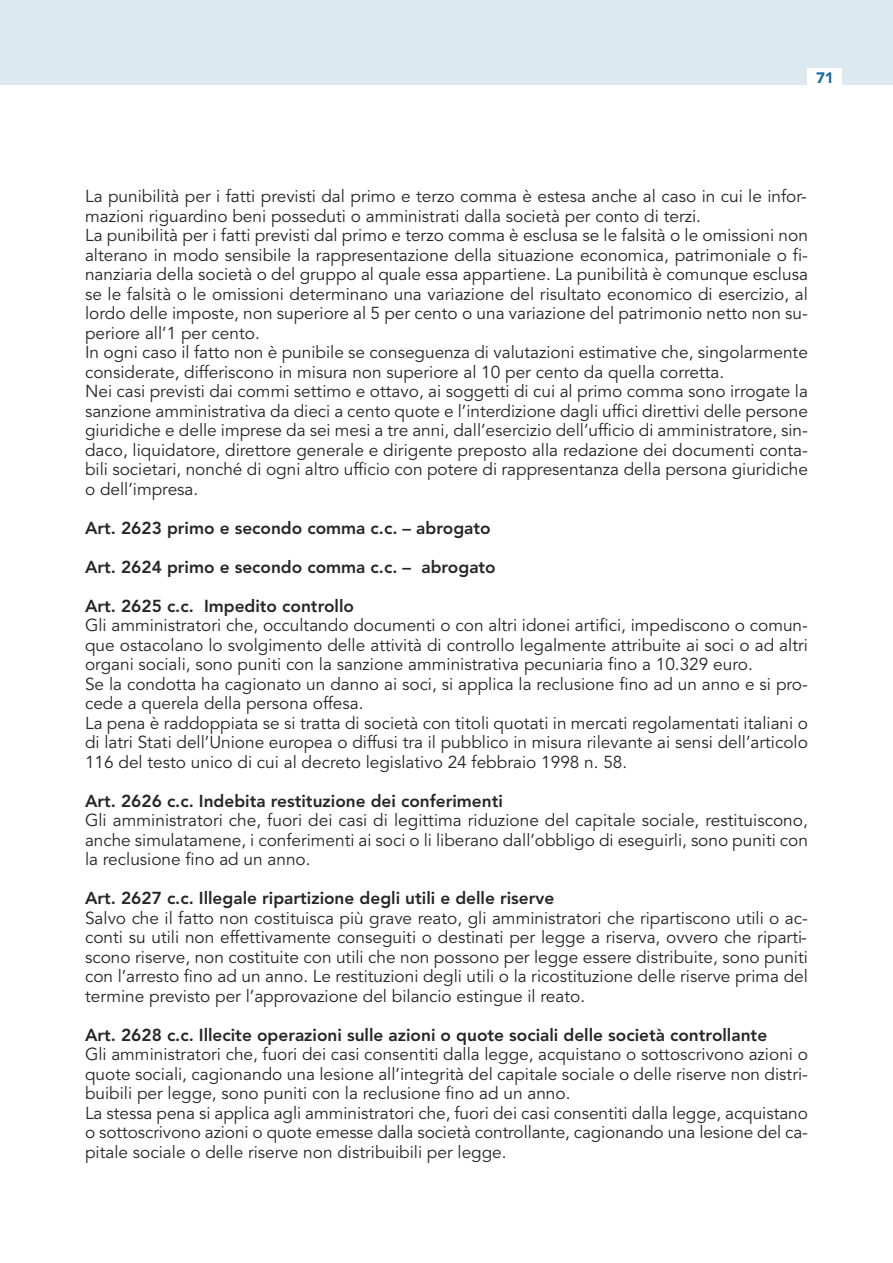
<style>
.page{position:relative;width:893px;height:1263px;background:#fff}
.page>*{position:absolute;margin:0;border:0;box-sizing:border-box;transform-origin:0 0}
.t1{font:17.25px/19.5px "Avenir";color:#272627}
.t2{font:800 17.25px "Avenir";color:#272627}
.t3{font:900 15px "Avenir";color:#1769a4}
</style>
<div class="page">
<div style="left:0;top:0;width:893px;height:85px;background:#dce9f1"></div>
<div style="left:808px;top:68px;width:34px;height:26px;background:#fff"></div>
<p class="t3" style="left:816px;top:72px;width:19px">71</p>
<p class="t1" style="left:85px;top:188px;width:724px">La punibilità per i fatti previsti dal primo e terzo comma è estesa anche al caso in cui le infor&shy;mazioni riguardino beni posseduti o amministrati dalla società per conto di terzi.<br>La punibilità per i fatti previsti dal primo e terzo comma è esclusa se le falsità o le omissioni non alterano in modo sensibile la rappresentazione della situazione economica, patrimoniale o fi&shy;nanziaria della società o del gruppo al quale essa appartiene. La punibilità è comunque esclusa se le falsità o le omissioni determinano una variazione del risultato economico di esercizio, al lordo delle imposte, non superiore al 5 per cento o una variazione del patrimonio netto non su&shy;periore all’1 per cento.<br>In ogni caso il fatto non è punibile se conseguenza di valutazioni estimative che, singolarmente considerate, differiscono in misura non superiore al 10 per cento da quella corretta.<br>Nei casi previsti dai commi settimo e ottavo, ai soggetti di cui al primo comma sono irrogate la sanzione amministrativa da dieci a cento quote e l’interdizione dagli uffici direttivi delle persone giuridiche e delle imprese da sei mesi a tre anni, dall’esercizio dell’ufficio di amministratore, sin&shy;daco, liquidatore, direttore generale e dirigente preposto alla redazione dei documenti conta&shy;bili societari, nonché di ogni altro ufficio con potere di rappresentanza della persona giuridiche o dell’impresa.</p>
<p class="t2" style="left:85px;top:520px;width:407px">Art. 2623 primo e secondo comma c.c. – abrogato</p>
<p class="t2" style="left:85px;top:559px;width:412px">Art. 2624 primo e secondo comma c.c. – abrogato</p>
<p class="t2" style="left:85px;top:598px;width:271px">Art. 2625 c.c. Impedito controllo</p>
<p class="t1" style="left:85px;top:617px;width:724px">Gli amministratori che, occultando documenti o con altri idonei artifici, impediscono o comun&shy;que ostacolano lo svolgimento delle attività di controllo legalmente attribuite ai soci o ad altri organi sociali, sono puniti con la sanzione amministrativa pecuniaria fino a 10.329 euro.<br>Se la condotta ha cagionato un danno ai soci, si applica la reclusione fino ad un anno e si pro&shy;cede a querela della persona offesa.<br>La pena è raddoppiata se si tratta di società con titoli quotati in mercati regolamentati italiani o di latri Stati dell’Unione europea o diffusi tra il pubblico in misura rilevante ai sensi dell’articolo 116 del testo unico di cui al decreto legislativo 24 febbraio 1998 n. 58.</p>
<p class="t2" style="left:85px;top:793px;width:419px">Art. 2626 c.c. Indebita restituzione dei conferimenti</p>
<p class="t1" style="left:85px;top:812px;width:724px;text-align:justify">Gli amministratori che, fuori dei casi di legittima riduzione del capitale sociale, restituiscono, anche simulatamene, i conferimenti ai soci o li liberano dall’obbligo di eseguirli, sono puniti con la reclusione fino ad un anno.</p>
<p class="t2" style="left:85px;top:891px;width:471px">Art. 2627 c.c. Illegale ripartizione degli utili e delle riserve</p>
<p class="t1" style="left:85px;top:909px;width:724px;text-align:justify">Salvo che il fatto non costituisca più grave reato, gli amministratori che ripartiscono utili o ac&shy;conti su utili non effettivamente conseguiti o destinati per legge a riserva, ovvero che riparti&shy;scono riserve, non costituite con utili che non possono per legge essere distribuite, sono puniti con l’arresto fino ad un anno. Le restituzioni degli utili o la ricostituzione delle riserve prima del termine previsto per l’approvazione del bilancio estingue il reato.</p>
<p class="t2" style="left:85px;top:1027px;width:684px">Art. 2628 c.c. Illecite operazioni sulle azioni o quote sociali delle società controllante</p>
<p class="t1" style="left:85px;top:1046px;width:724px">Gli amministratori che, fuori dei casi consentiti dalla legge, acquistano o sottoscrivono azioni o quote sociali, cagionando una lesione all’integrità del capitale sociale o delle riserve non distri&shy;buibili per legge, sono puniti con la reclusione fino ad un anno.<br>La stessa pena si applica agli amministratori che, fuori dei casi consentiti dalla legge, acquistano o sottoscrivono azioni o quote emesse dalla società controllante, cagionando una lesione del ca&shy;pitale sociale o delle riserve non distribuibili per legge.</p>
</div>
